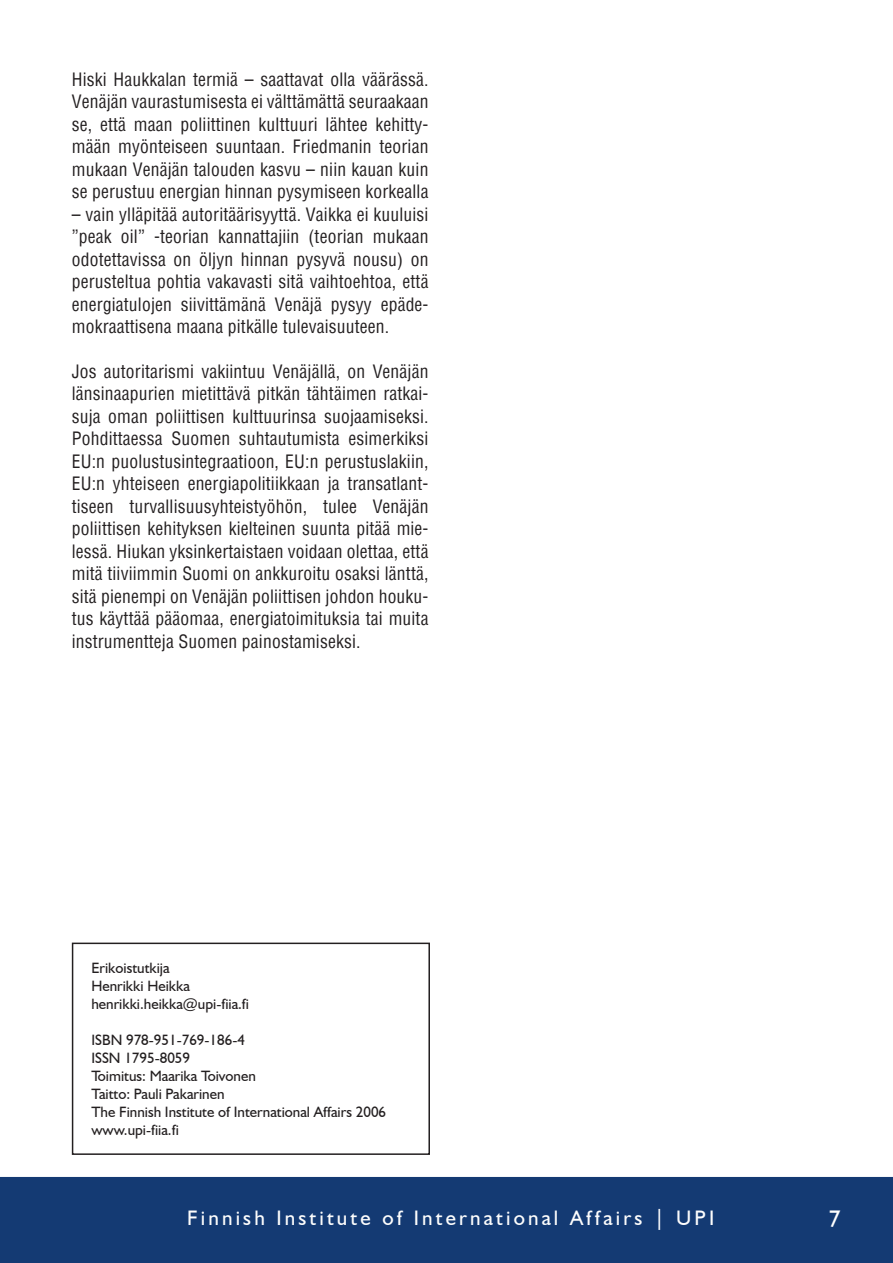
<style>
.page{position:relative;width:893px;height:1263px;background:#fff}
.page>*{position:absolute;margin:0;border:0;box-sizing:border-box;transform-origin:0 0}
.t1{font:24px "Humanist 521 BT";color:#fff}
.t2{font:21px "Humanist 521 BT";letter-spacing:.15em;color:#fdfdfd}
.t3{font:condensed 18px/22.5px "Helvetica";letter-spacing:.01em;color:#231f20;text-align:justify}
.t4{font:15px/18px "Humanist 521 BT";color:#231f20}
</style>
<div class="page">
<div style="left:0;top:1177px;width:892px;height:86px;background:#143a73"></div>
<div style="left:72px;top:943px;width:358px;height:212px;border:2px solid #231f20"></div>
<p class="t3" style="left:72px;top:68px;width:358px">Hiski Haukkalan termiä – saattavat olla väärässä.<br>Venäjän vaurastumisesta ei välttämättä seuraakaan se, että maan poliittinen kulttuuri lähtee kehitty&shy;mään myönteiseen suuntaan. Friedmanin teorian mukaan Venäjän talouden kasvu – niin kauan kuin se perustuu energian hinnan pysymiseen korkealla</p>
<p class="t3" style="left:72px;top:203px;width:358px">– vain ylläpitää autoritäärisyyttä. Vaikka ei kuuluisi ”peak oil” -teorian kannattajiin (teorian mukaan odotettavissa on öljyn hinnan pysyvä nousu) on perusteltua pohtia vakavasti sitä vaihtoehtoa, että energiatulojen siivittämänä Venäjä pysyy epäde&shy;mokraattisena maana pitkälle tulevaisuuteen.</p>
<p class="t3" style="left:72px;top:360px;width:358px">Jos autoritarismi vakiintuu Venäjällä, on Venäjän länsinaapurien mietittävä pitkän tähtäimen ratkai&shy;suja oman poliittisen kulttuurinsa suojaamiseksi.<br>Pohdittaessa Suomen suhtautumista esimerkiksi EU:n puolustusintegraatioon, EU:n perustuslakiin, EU:n yhteiseen energiapolitiikkaan ja transatlant&shy;tiseen turvallisuusyhteistyöhön, tulee Venäjän poliittisen kehityksen kielteinen suunta pitää mie&shy;lessä. Hiukan yksinkertaistaen voidaan olettaa, että mitä tiiviimmin Suomi on ankkuroitu osaksi länttä, sitä pienempi on Venäjän poliittisen johdon houku&shy;tus käyttää pääomaa, energiatoimituksia tai muita instrumentteja Suomen painostamiseksi.</p>
<p class="t4" style="left:91px;top:959px;width:159px">Erikoistutkija<br>Henrikki Heikka henrikki.heikka@upi-fiia.fi</p>
<p class="t4" style="left:91px;top:1031px;width:296px">ISBN 978-951-769-186-4<br>ISSN 1795-8059<br>Toimitus: Maarika Toivonen<br>Taitto: Pauli Pakarinen<br>The Finnish Institute of International Affairs 2006 www.upi-fiia.fi</p>
<p class="t2" style="left:187px;top:1205px;width:528px">Finnish Institute of International Affairs | UPI</p>
<h1 class="t1" style="left:828px;top:1204px;width:14px">7</h1>
</div>
